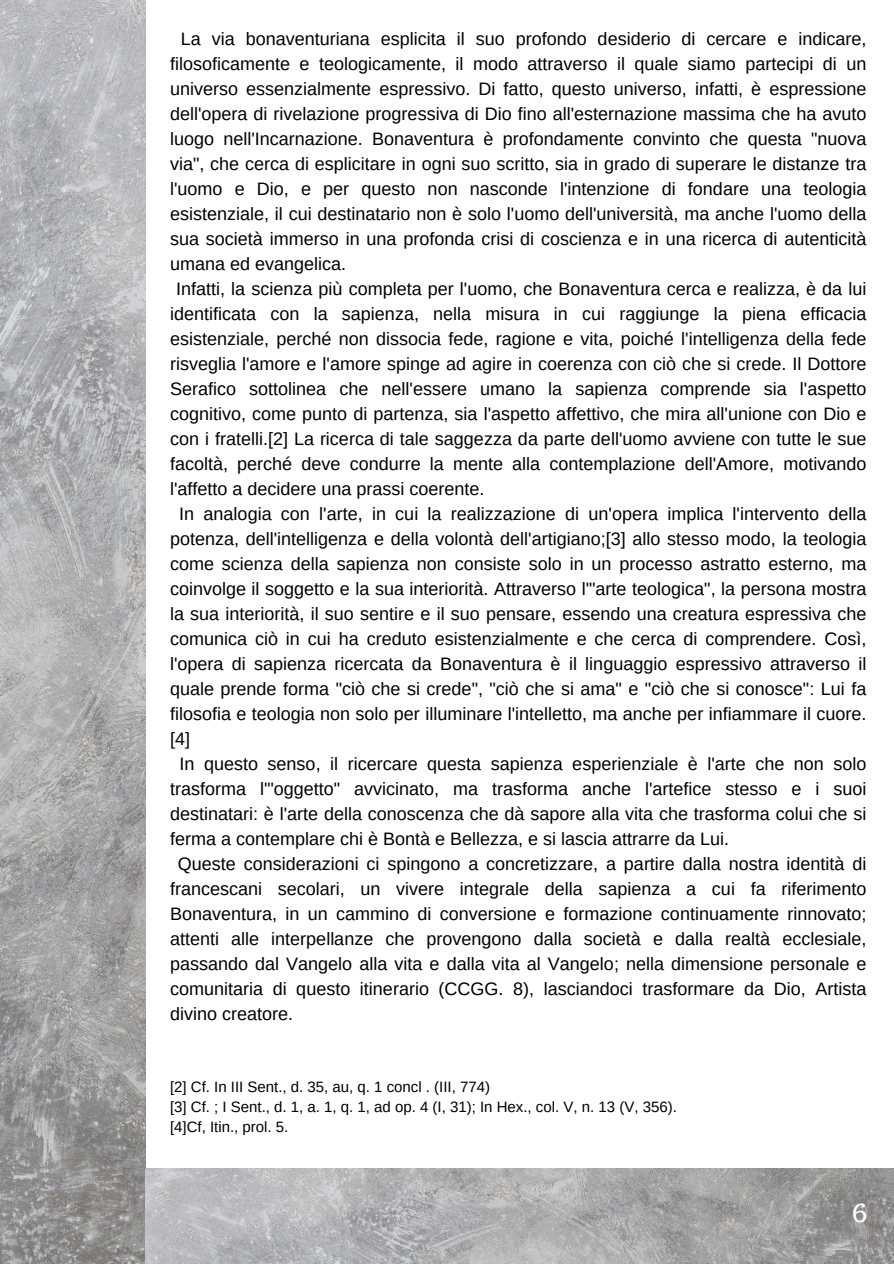
<style>
.page{position:relative;width:894px;height:1264px;background:#fff}
.page>*{position:absolute;margin:0;border:0;box-sizing:border-box;transform-origin:0 0}
.t1{font:27px "Trocchi";color:#fff}
.t2{font:18px "Arimo";color:#000}
.t3{font:15px "Arimo";color:#000}
</style>
<div class="page">
<img style="left:0;top:0;width:145px;height:1263px">
<img style="left:145px;top:1168px;width:748px;height:95px">
<p class="t2" style="left:181px;top:29px;width:686px">La via bonaventuriana esplicita il suo profondo desiderio di cercare e indicare,</p>
<p class="t2" style="left:170px;top:54px;width:697px">filosoficamente e teologicamente, il modo attraverso il quale siamo partecipi di un</p>
<p class="t2" style="left:170px;top:79px;width:697px">universo essenzialmente espressivo. Di fatto, questo universo, infatti, è espressione</p>
<p class="t2" style="left:170px;top:104px;width:697px">dell'opera di rivelazione progressiva di Dio fino all'esternazione massima che ha avuto</p>
<p class="t2" style="left:170px;top:129px;width:697px">luogo nell'Incarnazione. Bonaventura è profondamente convinto che questa "nuova</p>
<p class="t2" style="left:170px;top:154px;width:697px">via", che cerca di esplicitare in ogni suo scritto, sia in grado di superare le distanze tra</p>
<p class="t2" style="left:170px;top:179px;width:697px">l'uomo e Dio, e per questo non nasconde l'intenzione di fondare una teologia</p>
<p class="t2" style="left:170px;top:204px;width:697px">esistenziale, il cui destinatario non è solo l'uomo dell'università, ma anche l'uomo della</p>
<p class="t2" style="left:170px;top:229px;width:697px">sua società immerso in una profonda crisi di coscienza e in una ricerca di autenticità</p>
<p class="t2" style="left:170px;top:254px;width:177px">umana ed evangelica.</p>
<p class="t2" style="left:176px;top:279px;width:691px">Infatti, la scienza più completa per l'uomo, che Bonaventura cerca e realizza, è da lui</p>
<p class="t2" style="left:170px;top:304px;width:697px">identificata con la sapienza, nella misura in cui raggiunge la piena efficacia</p>
<p class="t2" style="left:170px;top:329px;width:697px">esistenziale, perché non dissocia fede, ragione e vita, poiché l'intelligenza della fede</p>
<p class="t2" style="left:170px;top:354px;width:697px">risveglia l'amore e l'amore spinge ad agire in coerenza con ciò che si crede. Il Dottore</p>
<p class="t2" style="left:170px;top:379px;width:697px">Serafico sottolinea che nell'essere umano la sapienza comprende sia l'aspetto</p>
<p class="t2" style="left:170px;top:404px;width:697px">cognitivo, come punto di partenza, sia l'aspetto affettivo, che mira all'unione con Dio e</p>
<p class="t2" style="left:170px;top:429px;width:697px">con i fratelli.[2] La ricerca di tale saggezza da parte dell'uomo avviene con tutte le sue</p>
<p class="t2" style="left:170px;top:454px;width:697px">facoltà, perché deve condurre la mente alla contemplazione dell'Amore, motivando</p>
<p class="t2" style="left:170px;top:479px;width:316px">l'affetto a decidere una prassi coerente.</p>
<p class="t2" style="left:179px;top:504px;width:688px">In analogia con l'arte, in cui la realizzazione di un'opera implica l'intervento della</p>
<p class="t2" style="left:170px;top:529px;width:697px">potenza, dell'intelligenza e della volontà dell'artigiano;[3] allo stesso modo, la teologia</p>
<p class="t2" style="left:170px;top:554px;width:697px">come scienza della sapienza non consiste solo in un processo astratto esterno, ma</p>
<p class="t2" style="left:170px;top:579px;width:697px">coinvolge il soggetto e la sua interiorità. Attraverso l'"arte teologica", la persona mostra</p>
<p class="t2" style="left:170px;top:604px;width:697px">la sua interiorità, il suo sentire e il suo pensare, essendo una creatura espressiva che</p>
<p class="t2" style="left:170px;top:629px;width:697px">comunica ciò in cui ha creduto esistenzialmente e che cerca di comprendere. Così,</p>
<p class="t2" style="left:170px;top:654px;width:697px">l'opera di sapienza ricercata da Bonaventura è il linguaggio espressivo attraverso il</p>
<p class="t2" style="left:170px;top:679px;width:697px">quale prende forma "ciò che si crede", "ciò che si ama" e "ciò che si conosce": Lui fa</p>
<p class="t2" style="left:170px;top:704px;width:697px">filosofia e teologia non solo per illuminare l'intelletto, ma anche per infiammare il cuore.</p>
<p class="t2" style="left:170px;top:729px;width:21px">[4]</p>
<p class="t2" style="left:179px;top:754px;width:688px">In questo senso, il ricercare questa sapienza esperienziale è l'arte che non solo</p>
<p class="t2" style="left:170px;top:779px;width:697px">trasforma l'"oggetto" avvicinato, ma trasforma anche l'artefice stesso e i suoi</p>
<p class="t2" style="left:170px;top:804px;width:697px">destinatari: è l'arte della conoscenza che dà sapore alla vita che trasforma colui che si</p>
<p class="t2" style="left:170px;top:829px;width:560px">ferma a contemplare chi è Bontà e Bellezza, e si lascia attrarre da Lui.</p>
<p class="t2" style="left:178px;top:854px;width:689px">Queste considerazioni ci spingono a concretizzare, a partire dalla nostra identità di</p>
<p class="t2" style="left:170px;top:879px;width:697px">francescani secolari, un vivere integrale della sapienza a cui fa riferimento</p>
<p class="t2" style="left:170px;top:904px;width:697px">Bonaventura, in un cammino di conversione e formazione continuamente rinnovato;</p>
<p class="t2" style="left:170px;top:929px;width:697px">attenti alle interpellanze che provengono dalla società e dalla realtà ecclesiale,</p>
<p class="t2" style="left:170px;top:954px;width:697px">passando dal Vangelo alla vita e dalla vita al Vangelo; nella dimensione personale e</p>
<p class="t2" style="left:170px;top:979px;width:697px">comunitaria di questo itinerario (CCGG. 8), lasciandoci trasformare da Dio, Artista</p>
<p class="t2" style="left:170px;top:1004px;width:124px">divino creatore.</p>
<p class="t3" style="left:170px;top:1077px;width:321px">[2] Cf. In III Sent., d. 35, au, q. 1 concl . (III, 774)</p>
<p class="t3" style="left:170px;top:1097px;width:508px">[3] Cf. ; I Sent., d. 1, a. 1, q. 1, ad op. 4 (I, 31); In Hex., col. V, n. 13 (V, 356).</p>
<p class="t3" style="left:170px;top:1117px;width:120px">[4]Cf, Itin., prol. 5.</p>
<p class="t1" style="left:851px;top:1194px;width:18px">6</p>
</div>
